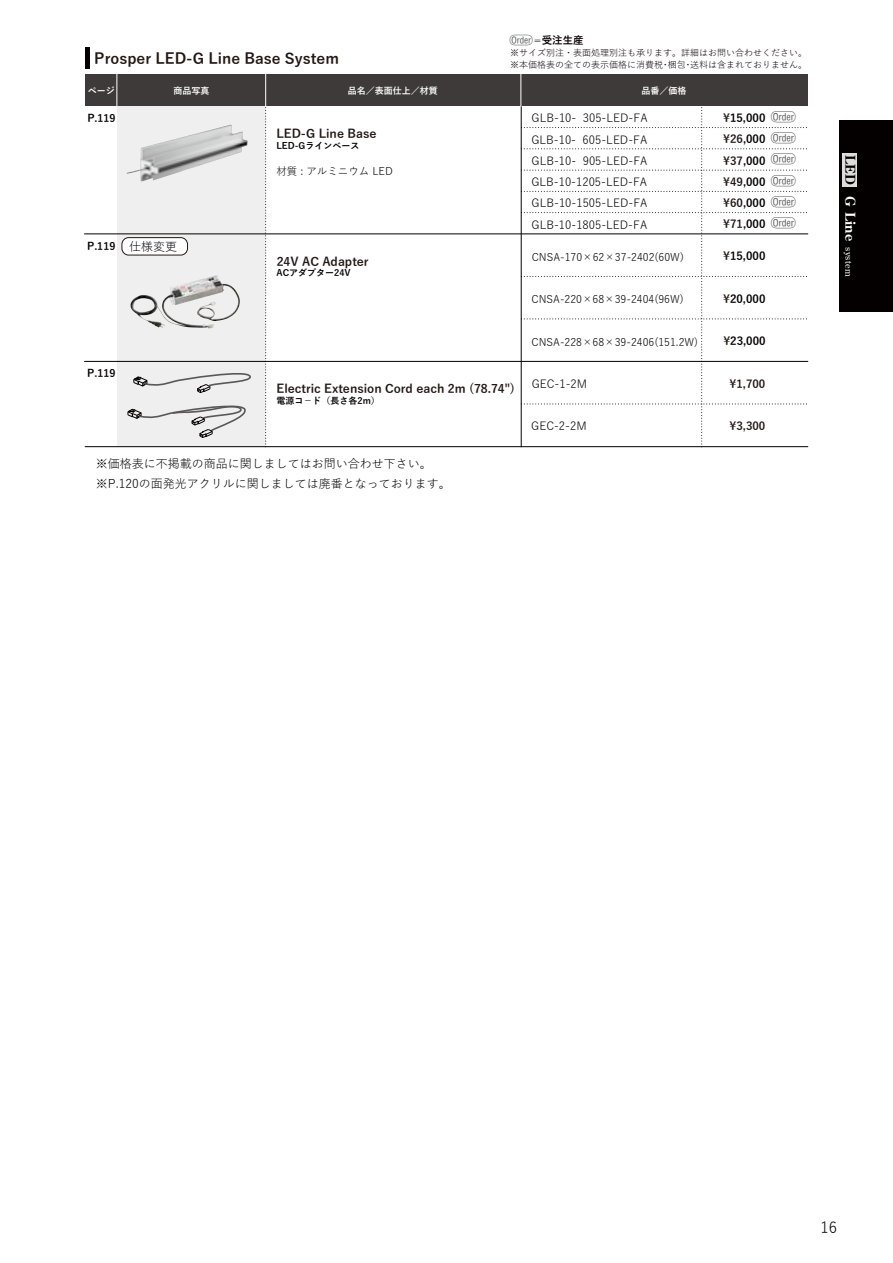
<style>
.page{position:relative;width:893px;height:1263px;background:#fff}
.page>*{position:absolute;margin:0;border:0;box-sizing:border-box;transform-origin:0 0}
.t1{font:700 15px "Yu Gothic";color:#221714}
.t2{font:15px "Yu Gothic";color:#040000}
.t3{font:12px "Yu Gothic";color:#040000}
.t4{font:700 12px "Yu Gothic";color:#221714}
.t5{font:11.25px/21.3px "Yu Gothic";color:#040000;text-align:justify}
.t6{font:700 11.25px/21.3px "Yu Gothic";color:#040000;text-align:justify}
.t7{font:700 11.25px "Yu Gothic";color:#221714}
.t8{font:11.25px/21.3px "ONEBYON Epl 2017";color:#595757;text-align:justify}
.t9{font:10.5px "Yu Gothic";color:#040000}
.t10{font:700 10.5px "Yu Gothic";color:#040000}
.t11{font:700 10.5px "Yu Gothic";color:#090204}
.t12{font:9px/12px "Yu Gothic";color:#090204}
.t13{font:700 9px "Yu Gothic";color:#040000}
.t14{font:700 9px "Yu Gothic";color:#fff}
.t15{font:9px "Century Old Style Std";color:#fff}
.s1{font-family:"ONEBYON Epl 2017";font-weight:400;color:#565757}
.s2{font-weight:400}
.s3{color:#221714}
.s4{font-weight:700;font-size:13.5px;color:#040000}
.s5{font-weight:700;font-size:13.5px}
</style>
<div class="page">
<div style="left:117px;top:106px;width:149px;height:341px;background:#efefef"></div>
<div style="left:85px;top:74px;width:723px;height:32px;background:#3e3a39"></div>
<hr style="left:117px;top:73px;width:1px;height:34px;background:#fff">
<hr style="left:265px;top:73px;width:1px;height:34px;background:#fff">
<hr style="left:85px;top:48px;width:4px;height:21px;background:#040000">
<hr style="left:520px;top:73px;width:1px;height:34px;background:#fff">
<svg style="left:265px;top:107px;width:1px;height:338px"></svg>
<hr style="left:85px;top:233px;width:723px;height:1px;background:#040000">
<svg style="left:521px;top:107px;width:287px;height:339px"></svg>
<hr style="left:85px;top:446px;width:723px;height:1px;background:#040000">
<hr style="left:85px;top:361px;width:723px;height:1px;background:#040000">
<div style="left:840px;top:120px;width:53px;height:191px;background:#040000"></div>
<div style="left:843px;top:153px;width:14px;height:34px;background:#ddd"></div>
<img style="left:127px;top:125px;width:121px;height:56px">
<svg style="left:133px;top:373px;width:118px;height:20px"></svg>
<svg style="left:128px;top:405px;width:118px;height:33px"></svg>
<img style="left:130px;top:275px;width:87px;height:52px">
<div style="left:122px;top:238px;width:66px;height:17px;background:#fff;border-radius:7px"></div>
<div style="left:122px;top:237px;width:66px;height:18px;border:1px solid #221815;border-radius:7px"></div>
<h1 class="t1" style="left:94px;top:50px;width:246px">Prosper LED-G Line Base System</h1>
<p class="t11" style="left:510px;top:34px;width:75px"><span class="s1">≠</span><span class="s2">=</span> 受注生産</p>
<p class="t12" style="left:510px;top:46px;width:299px">※サイズ別注・表面処理別注も承ります。詳細はお問い合わせください。※本価格表の全ての表示価格に消費税･梱包･送料は含まれておりません。</p>
<p class="t14" style="left:88px;top:86px;width:28px">ページ</p>
<p class="t14" style="left:173px;top:86px;width:38px">商品写真</p>
<p class="t14" style="left:348px;top:86px;width:91px">品名／表面仕上／材質</p>
<p class="t14" style="left:641px;top:86px;width:46px">品番／価格</p>
<p class="t10" style="left:87px;top:112px;width:30px">P.119</p>
<p class="t10" style="left:87px;top:240px;width:30px">P.119</p>
<p class="t3" style="left:129px;top:236px;width:49px">仕様変更</p>
<p class="t10" style="left:87px;top:367px;width:30px">P.119</p>
<p class="t4" style="left:276px;top:127px;width:102px">LED-G Line Base</p>
<p class="t13" style="left:276px;top:140px;width:85px">LED-Gラインベース</p>
<p class="t9" style="left:276px;top:162px;width:118px">材質 : アルミニウム LED</p>
<p class="t4" style="left:277px;top:255px;width:93px">24V AC Adapter</p>
<p class="t13" style="left:277px;top:268px;width:76px">ACアダプター24V</p>
<p class="t4" style="left:277px;top:382px;width:240px">Electric Extension Cord each 2m (78.74")</p>
<p class="t13" style="left:277px;top:396px;width:105px">電源コ－ド（長さ各2m）</p>
<p class="t3" style="left:96px;top:452px;width:338px">※価格表に不掲載の商品に関しましてはお問い合わせ下さい。</p>
<p class="t3" style="left:96px;top:473px;width:357px">※P.120の面発光アクリルに関しましては廃番となっております。</p>
<p class="t5" style="left:531px;top:106px;width:118px">GLB-10- 305-LED-FA GLB-10- 605-LED-FA GLB-10- 905-LED-FA GLB-10-1205-LED-FA GLB-10-1505-LED-FA GLB-10-1805-LED-FA</p>
<p class="t9" style="left:532px;top:247px;width:154px">CNSA-170×62×37-2402(60W)</p>
<p class="t9" style="left:532px;top:289px;width:154px">CNSA-220×68×39-2404(96W)</p>
<p class="t9" style="left:532px;top:332px;width:168px">CNSA-228×68×39-2406(151.2W)</p>
<p class="t5" style="left:532px;top:372px;width:57px">GEC-1-2M</p>
<p class="t5" style="left:531px;top:414px;width:57px">GEC-2-2M</p>
<p class="t8" style="left:771px;top:106px;width:26px">≠ ≠ ≠ ≠ ≠ ≠</p>
<p class="t6" style="left:723px;top:108px;width:44px"><span class="s3">\</span>15,000 <span class="s3">\26</span>,000 <span class="s3">\37</span>,000 <span class="s3">\49</span>,000 <span class="s3">\60</span>,000 <span class="s3">\71</span>,000</p>
<p class="t6" style="left:723px;top:246px;width:44px"><span class="s3">\</span>15,000</p>
<p class="t6" style="left:723px;top:288px;width:44px"><span class="s3">\</span>20,000</p>
<p class="t6" style="left:723px;top:331px;width:44px"><span class="s3">\</span>23,000</p>
<p class="t7" style="left:729px;top:377px;width:37px">\1,700</p>
<p class="t7" style="left:729px;top:420px;width:37px">\3,300</p>
<p class="t15" style="left:854px;top:155px;width:123px;rotate:90deg"><span class="s4">LED</span> <span class="s5">G Line</span> system</p>
<h1 class="t2" style="left:820px;top:1214px;width:18px">16</h1>
</div>
